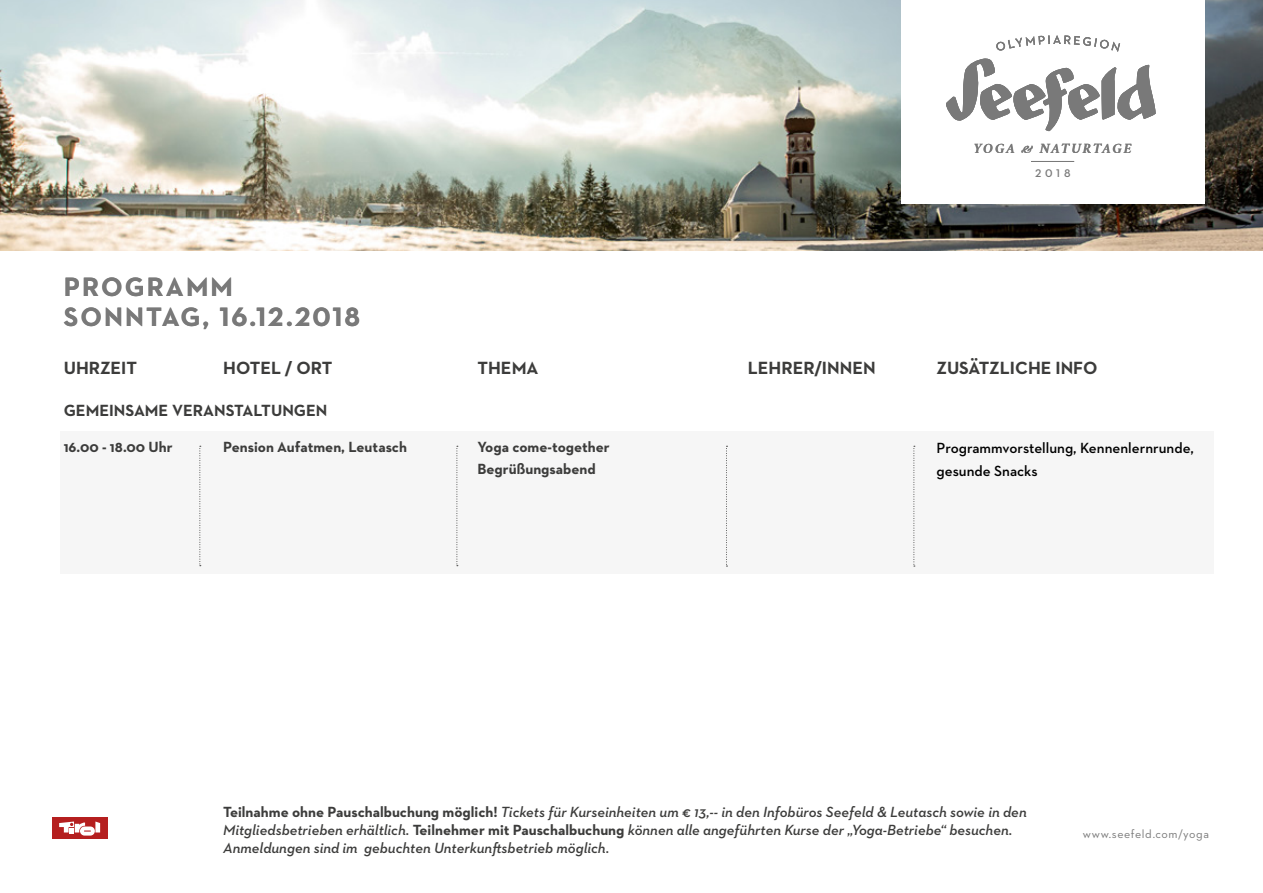
<style>
.page{position:relative;width:1263px;height:893px;background:#fff}
.page>*{position:absolute;margin:0;border:0;box-sizing:border-box;transform-origin:0 0}
.t1{font:700 27px/30px "Neutraface 2 Text";letter-spacing:.08em;color:#797979}
.t2{font:700 18px "Neutraface 2 Text";color:#3c3c3b}
.t3{font:700 16.5px "Neutraface 2 Text";color:#3c3c3b}
.t4{font:italic 600 15px/18px "Neutraface 2 Text";color:#3c3c3b}
.t5{font:700 15px/22.5px "Neutraface 2 Text";color:#3c3c3b}
.t6{font:600 15px/22.5px "Neutraface 2 Text";color:#000}
.t7{font:italic 600 12.45px "Crimson Text";letter-spacing:.15em;color:#797979}
.t8{font:12px "Neutraface 2 Text";letter-spacing:.05em;color:#797979}
.t9{font:600 11.4px "Neutraface 2 Text";color:#797979}
.s1{font-weight:700;font-style:normal}
</style>
<div class="page">
<div style="left:60px;top:432px;width:1153px;height:142px;background:#f6f6f6"></div>
<svg style="left:199px;top:446px;width:2px;height:120px"></svg>
<svg style="left:456px;top:446px;width:2px;height:120px"></svg>
<svg style="left:726px;top:446px;width:1px;height:121px"></svg>
<svg style="left:913px;top:446px;width:2px;height:121px"></svg>
<div style="left:52px;top:818px;width:55px;height:21px;background:#b51f1f"></div>
<svg style="left:59px;top:821px;width:41px;height:15px"></svg>
<img style="left:0;top:0;width:1263px;height:251px">
<div style="left:901px;top:0;width:303px;height:203px;background:#fff"></div>
<hr style="left:1031px;top:161px;width:43px;height:1px;background:#797979">
<svg style="left:946px;top:58px;width:210px;height:73px"></svg>
<svg style="left:996px;top:35px;width:124px;height:17px"></svg>
<p class="t7" style="left:974px;top:141px;width:159px">YOGA &amp; NATURTAGE</p>
<h1 class="t1" style="left:64px;top:272px;width:298px">PROGRAMM<br>SONNTAG, 16.12.2018</h1>
<p class="t2" style="left:64px;top:356px;width:75px">UHRZEIT</p>
<p class="t2" style="left:223px;top:356px;width:111px">HOTEL / ORT</p>
<p class="t3" style="left:64px;top:399px;width:265px">GEMEINSAME VERANSTALTUNGEN</p>
<p class="t5" style="left:64px;top:435px;width:110px">16.00 - 18.00 Uhr</p>
<p class="t5" style="left:223px;top:435px;width:185px">Pension Aufatmen, Leutasch</p>
<p class="t2" style="left:477px;top:356px;width:63px">THEMA</p>
<p class="t5" style="left:477px;top:435px;width:134px">Yoga come-together<br>Begrüßungsabend</p>
<p class="t9" style="left:1035px;top:166px;width:37px">2018</p>
<p class="t2" style="left:748px;top:356px;width:129px">LEHRER/INNEN</p>
<p class="t2" style="left:936px;top:356px;width:162px">ZUSÄTZLICHE INFO</p>
<p class="t6" style="left:936px;top:437px;width:259px">Programmvorstellung, Kennenlernrunde, gesunde Snacks</p>
<p class="t4" style="left:223px;top:803px;width:805px"><span class="s1">Teilnahme ohne Pauschalbuchung möglich!</span> Tickets für Kurseinheiten um € 13,-- in den Infobüros Seefeld &amp; Leutasch sowie in den<br>Mitgliedsbetrieben erhältlich. <span class="s1">Teilnehmer mit Pauschalbuchung</span> können alle angeführten Kurse der „Yoga-Betriebe“ besuchen.<br>Anmeldungen sind im gebuchten Unterkunftsbetrieb möglich.</p>
<p class="t8" style="left:1083px;top:826px;width:128px">www.seefeld.com/yoga</p>
</div>
